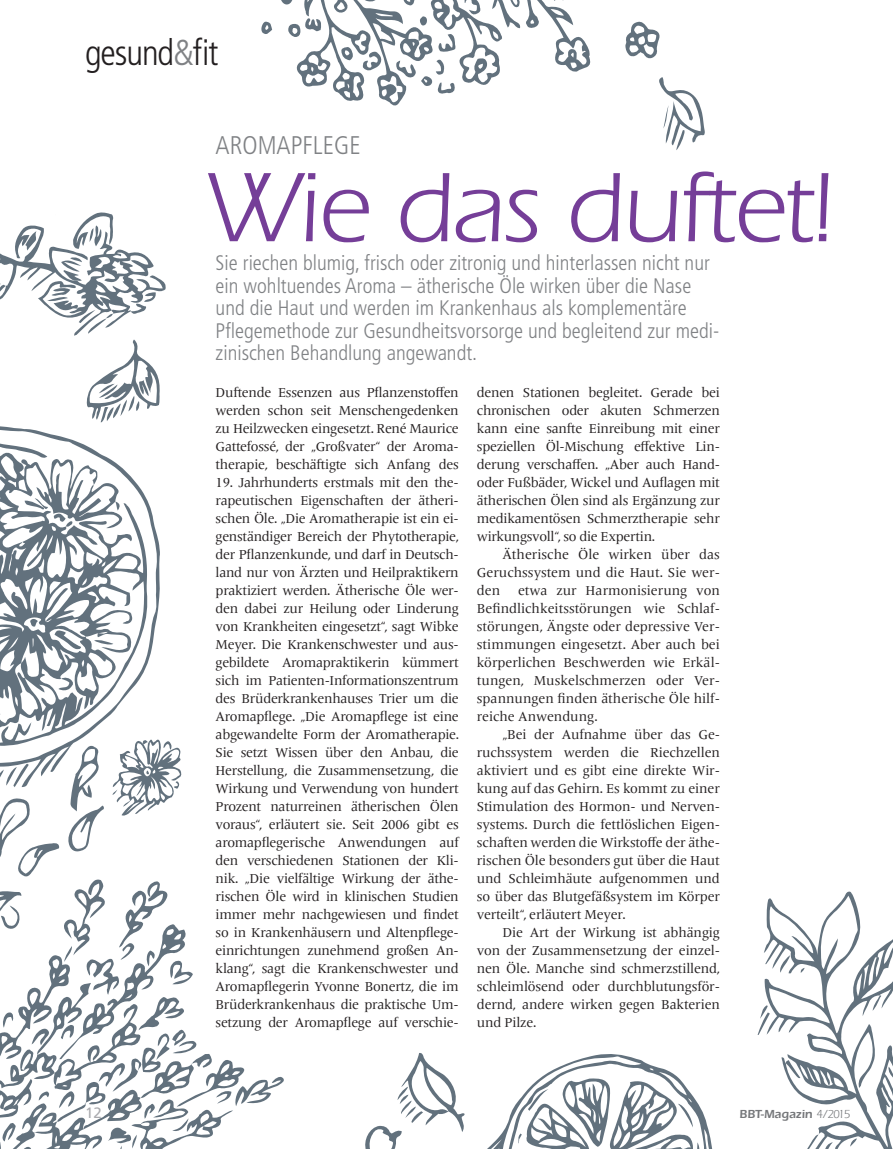
<style>
.page{position:relative;width:893px;height:1149px;background:#fff}
.page>*{position:absolute;margin:0;border:0;box-sizing:border-box;transform-origin:0 0}
.t1{font:102px "ITC Eras LT";letter-spacing:-.02em;color:#753e98}
.t2{font:300 condensed 36px "Frutiger LT Pro";letter-spacing:-.03em;color:#231f20}
.t3{font:300 condensed 25.5px "Frutiger";color:#808285}
.t4{font:300 condensed 21px/22.5px "Frutiger";color:#808285}
.t5{font:15px "Frutiger";color:#aaabaf}
.t6{font:13.5px/18px "Frutiger Serif LT Pro";letter-spacing:-.02em;color:#231f20;text-align:justify}
.t7{font:600 12px "ITC Eras LT";color:#76787b}
.s1{color:#808285}
.s2{font-weight:400}
</style>
<div class="page">
<svg style="left:625px;top:21px;width:35px;height:38px"></svg>
<svg style="left:659px;top:77px;width:46px;height:73px"></svg>
<svg style="left:758px;top:891px;width:135px;height:257px"></svg>
<svg style="left:365px;top:1053px;width:100px;height:95px"></svg>
<svg style="left:488px;top:1054px;width:224px;height:94px"></svg>
<svg style="left:0;top:426px;width:160px;height:312px"></svg>
<svg style="left:0;top:441px;width:47px;height:17px"></svg>
<svg style="left:115px;top:501px;width:6px;height:9px"></svg>
<svg style="left:25px;top:498px;width:48px;height:29px"></svg>
<svg style="left:58px;top:676px;width:16px;height:14px"></svg>
<svg style="left:94px;top:639px;width:19px;height:6px"></svg>
<svg style="left:55px;top:629px;width:26px;height:20px"></svg>
<svg style="left:30px;top:618px;width:8px;height:9px"></svg>
<svg style="left:0;top:738px;width:284px;height:410px"></svg>
<svg style="left:0;top:247px;width:166px;height:175px"></svg>
<svg style="left:261px;top:0;width:330px;height:106px"></svg>
<svg style="left:15px;top:212px;width:99px;height:35px"></svg>
<h2 class="t2" style="left:85px;top:32px;width:135px">gesund<span class="s1">&amp;</span>fit</h2>
<h3 class="t3" style="left:216px;top:131px;width:147px">AROMAPFLEGE</h3>
<h1 class="t1" style="left:206px;top:151px;width:628px">Wie das duftet!</h1>
<p class="t4" style="left:216px;top:252px;width:505px">Sie riechen blumig, frisch oder zitronig und hinterlassen nicht nur ein wohltuendes Aroma – ätherische Öle wirken über die Nase und die Haut und werden im Krankenhaus als komplementäre Pflegemethode zur Gesundheitsvorsorge und begleitend zur medi&shy;zinischen Behandlung angewandt.</p>
<p class="t6" style="left:216px;top:383px;width:245px;text-align:left">Duftende Essenzen aus Pflanzenstoffen werden schon seit Menschengedenken zu Heilzwecken eingesetzt. René Maurice Gattefossé, der „Großvater“ der Aroma&shy;therapie, beschäftigte sich Anfang des</p>
<p class="t6" style="left:216px;top:473px;width:245px">19. Jahrhunderts erstmals mit den the&shy;rapeutischen Eigenschaften der ätheri&shy;schen Öle. „Die Aromatherapie ist ein ei&shy;genständiger Bereich der Phytotherapie, der Pflanzenkunde, und darf in Deutsch&shy;land nur von Ärzten und Heilpraktikern praktiziert werden. Ätherische Öle wer&shy;den dabei zur Heilung oder Linderung von Krankheiten eingesetzt“, sagt Wibke Meyer. Die Krankenschwester und aus&shy;gebildete Aromapraktikerin kümmert sich im Patienten-Informationszentrum des Brüderkrankenhauses Trier um die Aromapflege. „Die Aromapflege ist eine abgewandelte Form der Aromatherapie.<br>Sie setzt Wissen über den Anbau, die Herstellung, die Zusammensetzung, die Wirkung und Verwendung von hundert Prozent naturreinen ätherischen Ölen voraus“, erläutert sie. Seit 2006 gibt es aromapflegerische Anwendungen auf den verschiedenen Stationen der Kli&shy;nik. „Die vielfältige Wirkung der äthe&shy;rischen Öle wird in klinischen Studien immer mehr nachgewiesen und findet so in Krankenhäusern und Altenpflege&shy;einrichtungen zunehmend großen An&shy;klang“, sagt die Krankenschwester und Aromapflegerin Yvonne Bonertz, die im Brüderkrankenhaus die praktische Um&shy;setzung der Aromapflege auf verschie-</p>
<p class="t6" style="left:477px;top:383px;width:244px">denen Stationen begleitet. Gerade bei chronischen oder akuten Schmerzen kann eine sanfte Einreibung mit einer speziellen Öl-Mischung effektive Lin&shy;derung verschaffen. „Aber auch Hand&shy;oder Fußbäder, Wickel und Auflagen mit ätherischen Ölen sind als Ergänzung zur medikamentösen Schmerztherapie sehr wirkungsvoll“, so die Expertin.</p>
<p class="t6" style="left:477px;top:545px;width:244px;text-indent:26px">Ätherische Öle wirken über das Geruchssystem und die Haut. Sie wer&shy;den</p>
<p class="t6" style="left:477px;top:581px;width:244px;text-indent:41px">etwa zur Harmonisierung von Befindlichkeitsstörungen wie Schlaf&shy;störungen, Ängste oder depressive Ver&shy;stimmungen eingesetzt. Aber auch bei körperlichen Beschwerden wie Erkäl&shy;tungen, Muskelschmerzen oder Ver&shy;spannungen finden ätherische Öle hilf&shy;reiche Anwendung.</p>
<p class="t6" style="left:477px;top:725px;width:244px;text-indent:26px">„Bei der Aufnahme über das Ge&shy;ruchssystem werden die Riechzellen aktiviert und es gibt eine direkte Wir&shy;kung auf das Gehirn. Es kommt zu einer Stimulation des Hormon- und Nerven&shy;systems. Durch die fettlöslichen Eigen&shy;schaften werden die Wirkstoffe der äthe&shy;rischen Öle besonders gut über die Haut und Schleimhäute aufgenommen und so über das Blutgefäßsystem im Körper verteilt“, erläutert Meyer.</p>
<p class="t6" style="left:477px;top:923px;width:245px;text-indent:26px">Die Art der Wirkung ist abhängig von der Zusammensetzung der einzel&shy;nen Öle. Manche sind schmerzstillend, schleimlösend oder durchblutungsför&shy;dernd, andere wirken gegen Bakterien und Pilze.</p>
<p class="t5" style="left:85px;top:1103px;width:18px">12</p>
<p class="t7" style="left:739px;top:1106px;width:112px">BBT-Magazin <span class="s2">4/2015</span></p>
</div>
